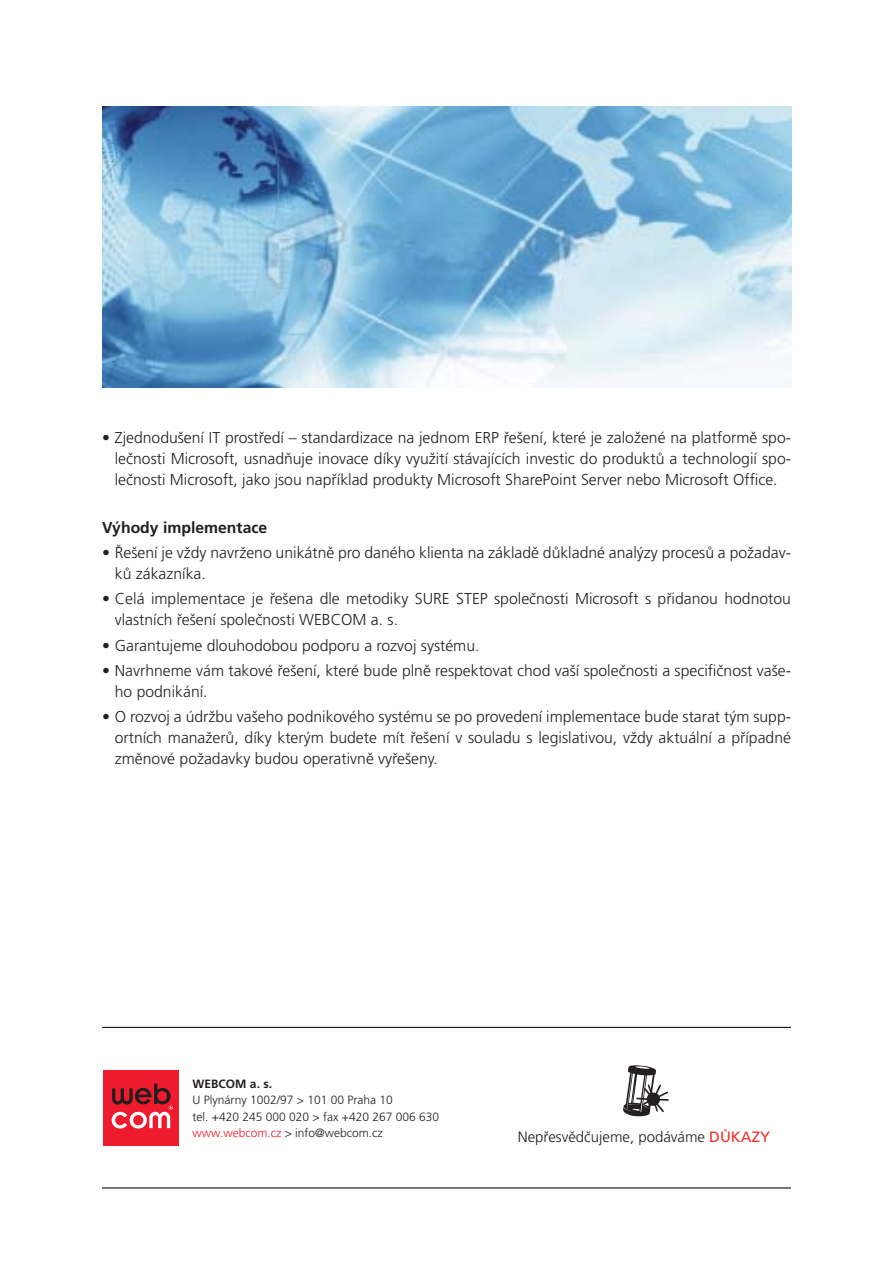
<style>
.page{position:relative;width:893px;height:1263px;background:#fff}
.page>*{position:absolute;margin:0;border:0;box-sizing:border-box;transform-origin:0 0}
.t1{font:300 15.75px/21px "Frutiger CE";color:#231f20}
.t2{font:700 15.75px "Frutiger CE";color:#231f20}
.t3{font:300 15px "Frutiger CE";color:#231f20}
.t4{font:300 12px/16.5px "Frutiger CE";color:#231f20}
.t5{font:700 12px "Frutiger CE";color:#231f20}
.s1{color:#ed1b2d}
.s2{font-weight:400;color:#ee3224}
</style>
<div class="page">
<div style="left:103px;top:1070px;width:76px;height:76px;background:#ed1b2d"></div>
<svg style="left:112px;top:1084px;width:61px;height:45px"></svg>
<svg style="left:623px;top:1065px;width:46px;height:51px"></svg>
<hr style="left:102px;top:1187px;width:689px;height:2px;background:#231f20">
<hr style="left:102px;top:1027px;width:689px;height:1px;background:#231f20">
<img style="left:102px;top:106px;width:689px;height:281px">
<p class="t1" style="left:115px;top:428px;width:678px;text-align:justify;text-indent:-13px">• Zjednodušení IT prostředí – standardizace na jednom ERP řešení, které je založené na platformě spo&shy;lečnosti Microsoft, usnadňuje inovace díky využití stávajících investic do produktů a technologií spo&shy;lečnosti Microsoft, jako jsou například produkty Microsoft SharePoint Server nebo Microsoft Office.</p>
<p class="t2" style="left:102px;top:518px;width:167px">Výhody implementace</p>
<p class="t1" style="left:115px;top:543px;width:678px;text-indent:-13px">• Řešení je vždy navrženo unikátně pro daného klienta na základě důkladné analýzy procesů a požadav&shy;ků zákazníka.</p>
<p class="t1" style="left:115px;top:589px;width:678px;text-indent:-13px">• Celá implementace je řešena dle metodiky SURE STEP společnosti Microsoft s přidanou hodnotou vlastních řešení společnosti WEBCOM a. s.</p>
<p class="t1" style="left:102px;top:636px;width:379px">• Garantujeme dlouhodobou podporu a rozvoj systému.</p>
<p class="t1" style="left:115px;top:661px;width:678px;text-indent:-13px">• Navrhneme vám takové řešení, které bude plně respektovat chod vaší společnosti a specifičnost vaše&shy;ho podnikání.</p>
<p class="t1" style="left:115px;top:707px;width:678px;text-align:justify;text-indent:-13px">• O rozvoj a údržbu vašeho podnikového systému se po provedení implementace bude starat tým supp&shy;ortních manažerů, díky kterým budete mít řešení v souladu s legislativou, vždy aktuální a případné změnové požadavky budou operativně vyřešeny.</p>
<p class="t5" style="left:193px;top:1077px;width:81px">WEBCOM a. s.</p>
<p class="t4" style="left:193px;top:1093px;width:248px">U Plynárny 1002/97 &gt; 101 00 Praha 10<br>tel. +420 245 000 020 &gt; fax +420 267 006 630 <span class="s1">www.webcom.cz</span> &gt; info@webcom.cz</p>
<p class="t3" style="left:518px;top:1130px;width:254px">Nepřesvědčujeme, podáváme <span class="s2">DŮKAZY</span></p>
</div>
